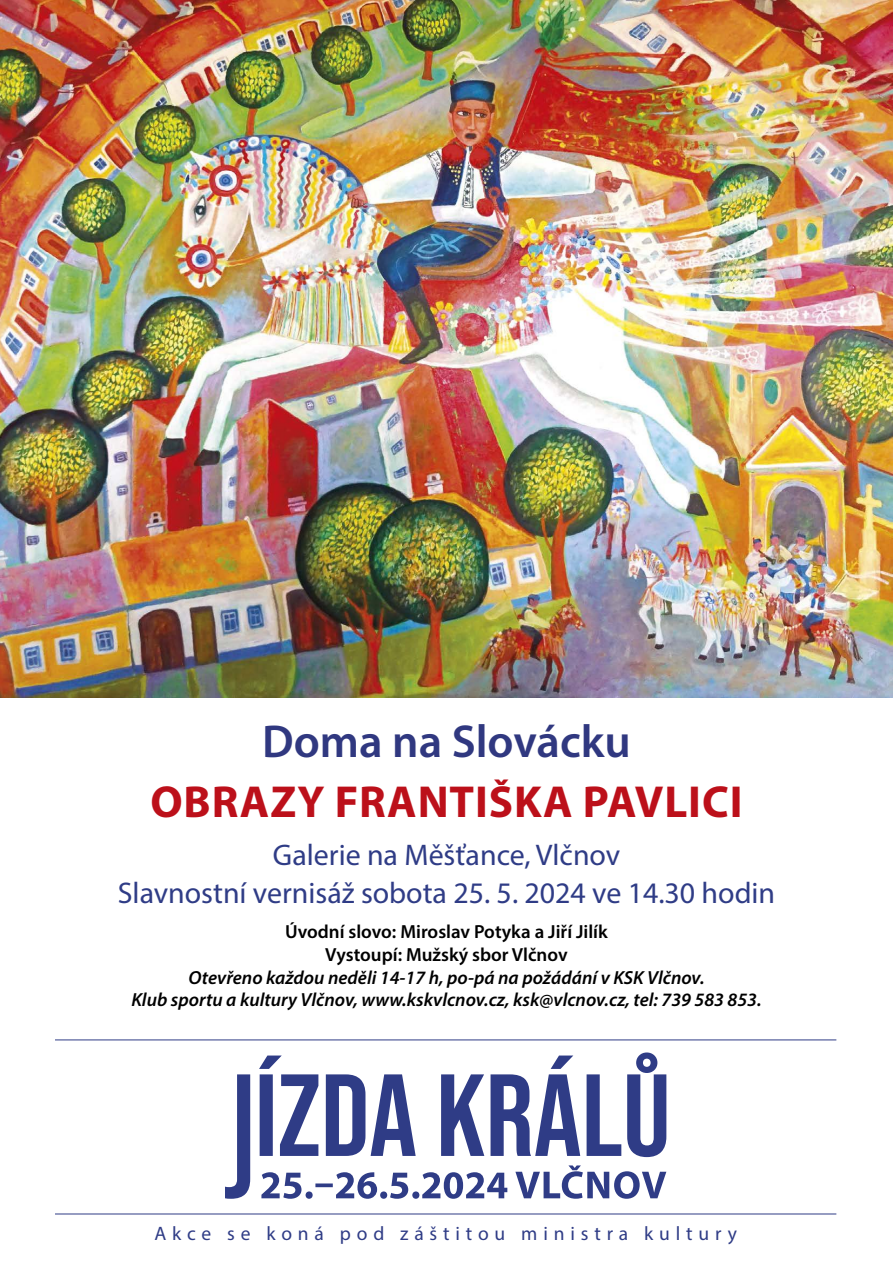
<style>
.page{position:relative;width:893px;height:1263px;background:#fff}
.page>*{position:absolute;margin:0;border:0;box-sizing:border-box;transform-origin:0 0}
.t1{font:600 46.35px "Myriad Pro";color:#303880}
.t2{font:700 45px "Myriad Pro";letter-spacing:.02em;color:#bc101a}
.t3{font:29.92px/38px "Myriad Pro";color:#2f3c86;text-align:center}
.t4{font:19.5px "Myriad Pro";letter-spacing:.3em;color:#2f3c86}
.t5{font:italic 600 18.98px/22.8px "Myriad Pro";color:#000;text-align:center}
.t6{font:600 18.98px/22.8px "Myriad Pro";color:#000;text-align:center}
</style>
<div class="page">
<img style="left:0;top:0;width:893px;height:697px">
<svg style="left:225px;top:1052px;width:441px;height:147px"></svg>
<svg style="left:261px;top:1165px;width:405px;height:34px"></svg>
<hr style="left:55px;top:1213px;width:781px;height:1px;background:#2f3c86">
<hr style="left:55px;top:1039px;width:781px;height:1px;background:#2f3c86">
<h1 class="t1" style="left:262px;top:712px;width:370px">Doma na Slovácku</h1>
<h2 class="t2" style="left:150px;top:772px;width:594px">OBRAZY FRANTIŠKA PAVLICI</h2>
<h3 class="t3" style="left:118px;top:835px;width:659px">Galerie na Měšťance, Vlčnov<br>Slavnostní vernisáž sobota 25. 5. 2024 ve 14.30 hodin</h3>
<p class="t6" style="left:285px;top:920px;width:324px">Úvodní slovo: Miroslav Potyka a Jiří Jilík<br>Vystoupí: Mužský sbor Vlčnov</p>
<p class="t5" style="left:131px;top:965px;width:632px">Otevřeno každou neděli 14-17 h, po-pá na požádání v KSK Vlčnov.<br>Klub sportu a kultury Vlčnov, www.kskvlcnov.cz, ksk@vlcnov.cz, tel: 739 583 853.</p>
<p class="t4" style="left:154px;top:1221px;width:584px">Akce se koná pod záštitou ministra kultury</p>
</div>
